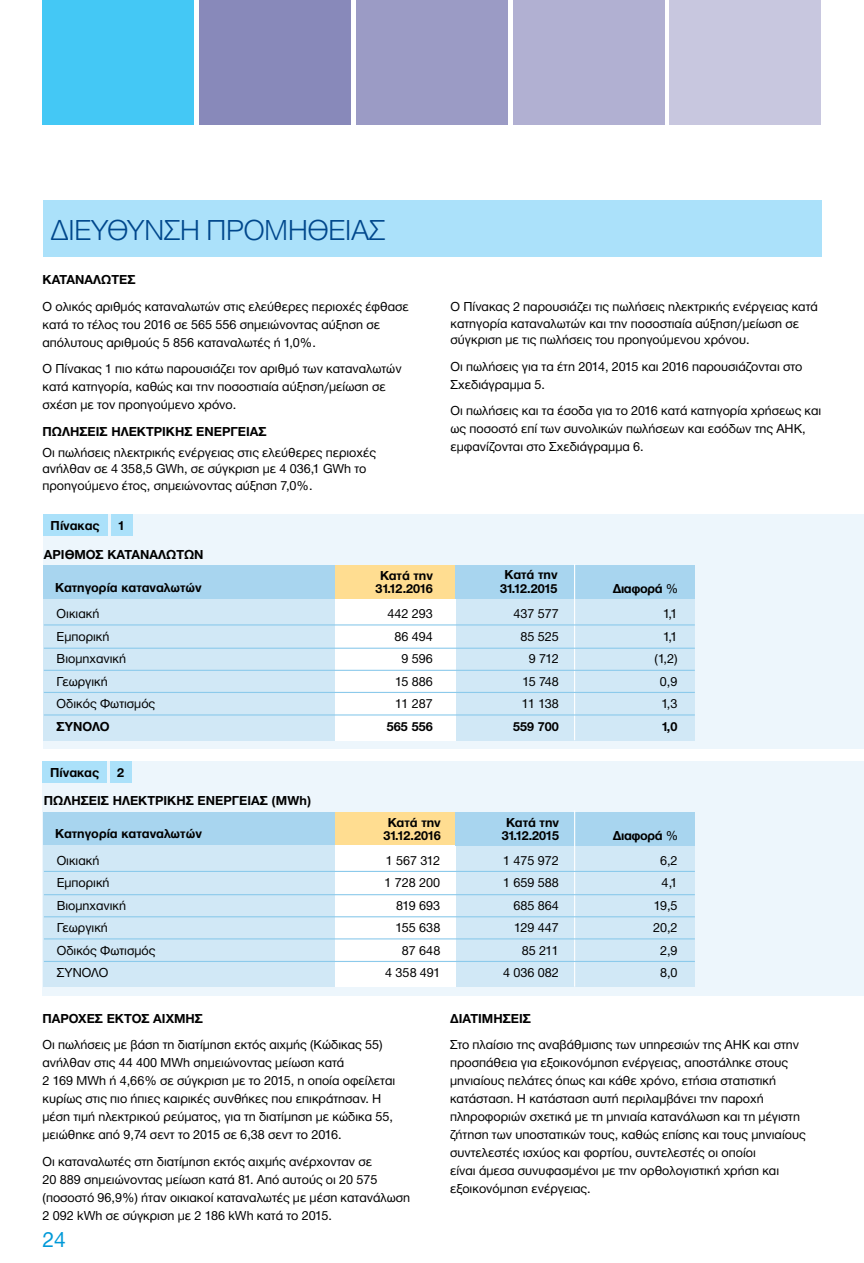
<style>
.page{position:relative;width:864px;height:1263px;background:#fff}
.page>*{position:absolute;margin:0;border:0;box-sizing:border-box;transform-origin:0 0}
.t1{font:300 30px "Helvetica Neue Greek";color:#00478c}
.t2{font:22.5px "Helvetica Neue Greek";color:#0099d8}
.t3{font:13.5px/18px "Helvetica Neue Greek";color:#000}
.t4{font:700 13.5px/13.5px "Helvetica Neue Greek";color:#000;text-align:center}
.t5{font:700 13.5px "Helvetica Neue Greek";letter-spacing:-.025em;color:#000}
.s1{font-weight:400}
</style>
<div class="page">
<div style="left:43px;top:0;width:151px;height:124px;background:#44c8f5"></div>
<div style="left:199px;top:0;width:151px;height:124px;background:#8889ba"></div>
<div style="left:356px;top:0;width:151px;height:124px;background:#9b9bc5"></div>
<div style="left:512px;top:0;width:152px;height:124px;background:#b1b0d2"></div>
<div style="left:669px;top:0;width:151px;height:124px;background:#c8c7df"></div>
<div style="left:43px;top:200px;width:778px;height:57px;background:#abe1fa"></div>
<div style="left:43px;top:515px;width:820px;height:234px;background:#edf6fc"></div>
<div style="left:335px;top:565px;width:120px;height:34px;background:#ffdd91"></div>
<div style="left:455px;top:599px;width:239px;height:141px;background:#d1e8f6"></div>
<div style="left:334px;top:599px;width:121px;height:141px;background:#fff"></div>
<div style="left:44px;top:565px;width:291px;height:34px;background:#a8d5ef"></div>
<div style="left:111px;top:515px;width:21px;height:21px;background:#abe1fa"></div>
<div style="left:43px;top:515px;width:65px;height:21px;background:#abe1fa"></div>
<div style="left:455px;top:565px;width:239px;height:34px;background:#a8d5ef"></div>
<div style="left:44px;top:599px;width:291px;height:141px;background:#d1e8f6"></div>
<hr style="left:573px;top:564px;width:2px;height:176px;background:#fff">
<hr style="left:44px;top:624px;width:650px;height:1px;background:#8ccaeb">
<hr style="left:44px;top:648px;width:650px;height:1px;background:#8ccaeb">
<hr style="left:44px;top:670px;width:650px;height:1px;background:#8ccaeb">
<hr style="left:44px;top:692px;width:650px;height:1px;background:#8ccaeb">
<hr style="left:44px;top:714px;width:650px;height:1px;background:#8ccaeb">
<div style="left:43px;top:761px;width:820px;height:235px;background:#edf6fc"></div>
<div style="left:335px;top:812px;width:120px;height:33px;background:#ffdd91"></div>
<div style="left:455px;top:845px;width:239px;height:142px;background:#d1e8f6"></div>
<div style="left:334px;top:845px;width:121px;height:142px;background:#fff"></div>
<div style="left:44px;top:812px;width:291px;height:33px;background:#a8d5ef"></div>
<div style="left:455px;top:812px;width:239px;height:33px;background:#a8d5ef"></div>
<div style="left:44px;top:845px;width:291px;height:142px;background:#d1e8f6"></div>
<hr style="left:574px;top:810px;width:1px;height:177px;background:#fff">
<hr style="left:44px;top:871px;width:650px;height:1px;background:#8ccaeb">
<hr style="left:44px;top:894px;width:650px;height:1px;background:#8ccaeb">
<hr style="left:44px;top:916px;width:650px;height:1px;background:#8ccaeb">
<hr style="left:44px;top:938px;width:650px;height:1px;background:#8ccaeb">
<hr style="left:44px;top:961px;width:650px;height:1px;background:#8ccaeb">
<div style="left:111px;top:761px;width:21px;height:21px;background:#abe1fa"></div>
<div style="left:43px;top:761px;width:64px;height:21px;background:#abe1fa"></div>
<h1 class="t1" style="left:51px;top:214px;width:336px">ΔΙΕΥΘΥΝΣΗ ΠΡΟΜΗΘΕΙΑΣ</h1>
<p class="t4" style="left:43px;top:273px;width:94px">ΚΑΤΑΝΑΛΩΤΕΣ</p>
<p class="t3" style="left:43px;top:297px;width:367px">Ο ολικός αριθμός καταναλωτών στις ελεύθερες περιοχές έφθασε κατά το τέλος του 2016 σε 565 556 σημειώνοντας αύξηση σε απόλυτους αριθμούς 5 856 καταναλωτές ή 1,0%.</p>
<p class="t3" style="left:43px;top:360px;width:360px">Ο Πίνακας 1 πιο κάτω παρουσιάζει τον αριθμό των καταναλωτών κατά κατηγορία, καθώς και την ποσοστιαία αύξηση/μείωση σε σχέση με τον προηγούμενο χρόνο.</p>
<p class="t4" style="left:43px;top:425px;width:225px">ΠΩΛΗΣΕΙΣ ΗΛΕΚΤΡΙΚΗΣ ΕΝΕΡΓΕΙΑΣ</p>
<p class="t3" style="left:43px;top:444px;width:335px;line-height:16.5px">Οι πωλήσεις ηλεκτρικής ενέργειας στις ελεύθερες περιοχές ανήλθαν σε 4 358,5 GWh, σε σύγκριση με 4 036,1 GWh το προηγούμενο έτος, σημειώνοντας αύξηση 7,0%.</p>
<p class="t4" style="left:51px;top:519px;width:51px">Πίνακας</p>
<p class="t4" style="left:118px;top:519px;width:9px">1</p>
<p class="t4" style="left:44px;top:548px;width:161px">ΑΡΙΘΜΟΣ ΚΑΤΑΝΑΛΩΤΩΝ</p>
<p class="t3" style="left:450px;top:299px;width:368px;line-height:16.5px">Ο Πίνακας 2 παρουσιάζει τις πωλήσεις ηλεκτρικής ενέργειας κατά κατηγορία καταναλωτών και την ποσοστιαία αύξηση/μείωση σε σύγκριση με τις πωλήσεις του προηγούμενου χρόνου.</p>
<p class="t3" style="left:450px;top:357px;width:353px">Οι πωλήσεις για τα έτη 2014, 2015 και 2016 παρουσιάζονται στο<br>Σχεδιάγραμμα 5.</p>
<p class="t3" style="left:450px;top:402px;width:372px">Οι πωλήσεις και τα έσοδα για το 2016 κατά κατηγορία χρήσεως και ως ποσοστό επί των συνολικών πωλήσεων και εσόδων της AHK, εμφανίζονται στο Σχεδιάγραμμα 6.</p>
<p class="t4" style="left:55px;top:580px;width:148px">Κατηγορία καταναλωτών</p>
<p class="t4" style="left:375px;top:569px;width:59px">Κατά την<br>31.12.2016</p>
<p class="t4" style="left:500px;top:568px;width:59px">Κατά την<br>31.12.2015</p>
<p class="t5" style="left:612px;top:581px;width:67px">Διαφορά <span class="s1">%</span></p>
<p class="t3" style="left:57px;top:605px;width:44px">Οικιακή</p>
<p class="t3" style="left:387px;top:605px;width:47px">442 293</p>
<p class="t3" style="left:513px;top:605px;width:47px">437 577</p>
<p class="t3" style="left:663px;top:605px;width:16px">1,1</p>
<p class="t3" style="left:57px;top:627px;width:54px">Εμπορική</p>
<p class="t3" style="left:394px;top:627px;width:40px">86 494</p>
<p class="t3" style="left:520px;top:627px;width:40px">85 525</p>
<p class="t3" style="left:663px;top:627px;width:16px">1,1</p>
<p class="t3" style="left:57px;top:650px;width:71px">Βιομηχανική</p>
<p class="t3" style="left:401px;top:650px;width:33px">9 596</p>
<p class="t3" style="left:528px;top:650px;width:32px">9 712</p>
<p class="t3" style="left:654px;top:650px;width:24px">(1,2)</p>
<p class="t3" style="left:57px;top:672px;width:53px">Γεωργική</p>
<p class="t3" style="left:395px;top:672px;width:39px">15 886</p>
<p class="t3" style="left:522px;top:672px;width:38px">15 748</p>
<p class="t3" style="left:659px;top:672px;width:19px">0,9</p>
<p class="t3" style="left:57px;top:695px;width:100px">Οδικός Φωτισμός</p>
<p class="t3" style="left:395px;top:695px;width:39px">11 287</p>
<p class="t3" style="left:521px;top:695px;width:39px">11 138</p>
<p class="t3" style="left:661px;top:695px;width:17px">1,3</p>
<p class="t4" style="left:57px;top:720px;width:54px">ΣΥΝΟΛΟ</p>
<p class="t4" style="left:387px;top:720px;width:47px">565 556</p>
<p class="t4" style="left:512px;top:720px;width:47px">559 700</p>
<p class="t4" style="left:661px;top:720px;width:17px">1,0</p>
<p class="t4" style="left:50px;top:765px;width:51px">Πίνακας</p>
<p class="t4" style="left:117px;top:765px;width:9px">2</p>
<p class="t4" style="left:44px;top:794px;width:268px">ΠΩΛΗΣΕΙΣ ΗΛΕΚΤΡΙΚΗΣ ΕΝΕΡΓΕΙΑΣ (MWh)</p>
<p class="t4" style="left:55px;top:827px;width:148px">Κατηγορία καταναλωτών</p>
<p class="t4" style="left:383px;top:815px;width:59px">Κατά την<br>31.12.2016</p>
<p class="t4" style="left:501px;top:815px;width:59px">Κατά την<br>31.12.2015</p>
<p class="t5" style="left:612px;top:828px;width:67px">Διαφορά <span class="s1">%</span></p>
<p class="t3" style="left:57px;top:851px;width:44px">Οικιακή</p>
<p class="t3" style="left:386px;top:851px;width:56px">1 567 312</p>
<p class="t3" style="left:503px;top:851px;width:57px">1 475 972</p>
<p class="t3" style="left:659px;top:851px;width:19px">6,2</p>
<p class="t3" style="left:57px;top:874px;width:54px">Εμπορική</p>
<p class="t3" style="left:384px;top:874px;width:57px">1 728 200</p>
<p class="t3" style="left:503px;top:874px;width:57px">1 659 588</p>
<p class="t3" style="left:661px;top:874px;width:17px">4,1</p>
<p class="t3" style="left:57px;top:896px;width:71px">Βιομηχανική</p>
<p class="t3" style="left:396px;top:896px;width:46px">819 693</p>
<p class="t3" style="left:513px;top:896px;width:47px">685 864</p>
<p class="t3" style="left:653px;top:896px;width:25px">19,5</p>
<p class="t3" style="left:57px;top:919px;width:53px">Γεωργική</p>
<p class="t3" style="left:395px;top:919px;width:46px">155 638</p>
<p class="t3" style="left:514px;top:919px;width:46px">129 447</p>
<p class="t3" style="left:652px;top:919px;width:26px">20,2</p>
<p class="t3" style="left:57px;top:941px;width:100px">Οδικός Φωτισμός</p>
<p class="t3" style="left:402px;top:941px;width:40px">87 648</p>
<p class="t3" style="left:521px;top:941px;width:39px">85 211</p>
<p class="t3" style="left:659px;top:941px;width:19px">2,9</p>
<p class="t3" style="left:57px;top:964px;width:53px">ΣΥΝΟΛΟ</p>
<p class="t3" style="left:385px;top:964px;width:57px">4 358 491</p>
<p class="t3" style="left:503px;top:964px;width:57px">4 036 082</p>
<p class="t3" style="left:659px;top:964px;width:19px">8,0</p>
<p class="t4" style="left:43px;top:1011px;width:162px">ΠΑΡΟΧΕΣ ΕΚΤΟΣ ΑΙΧΜΗΣ</p>
<p class="t3" style="left:43px;top:1035px;width:354px">Οι πωλήσεις με βάση τη διατίμηση εκτός αιχμής (Κώδικας 55) ανήλθαν στις 44 400 MWh σημειώνοντας μείωση κατά<br>2 169 MWh ή 4,66% σε σύγκριση με το 2015, η οποία οφείλεται κυρίως στις πιο ήπιες καιρικές συνθήκες που επικράτησαν. Η μέση τιμή ηλεκτρικού ρεύματος, για τη διατίμηση με κώδικα 55, μειώθηκε από 9,74 σεντ το 2015 σε 6,38 σεντ το 2016.</p>
<p class="t3" style="left:43px;top:1152px;width:369px">Οι καταναλωτές στη διατίμηση εκτός αιχμής ανέρχονταν σε<br>20 889 σημειώνοντας μείωση κατά 81. Από αυτούς οι 20 575 (ποσοστό 96,9%) ήταν οικιακοί καταναλωτές με μέση κατανάλωση 2 092 kWh σε σύγκριση με 2 186 kWh κατά το 2015.</p>
<h2 class="t2" style="left:43px;top:1227px;width:25px">24</h2>
<p class="t4" style="left:450px;top:1011px;width:82px">ΔΙΑΤΙΜΗΣΕΙΣ</p>
<p class="t3" style="left:450px;top:1035px;width:357px">Στο πλαίσιο της αναβάθμισης των υπηρεσιών της ΑΗΚ και στην προσπάθεια για εξοικονόμηση ενέργειας, αποστάληκε στους μηνιαίους πελάτες όπως και κάθε χρόνο, ετήσια στατιστική κατάσταση. Η κατάσταση αυτή περιλαμβάνει την παροχή πληροφοριών σχετικά με τη μηνιαία κατανάλωση και τη μέγιστη ζήτηση των υποστατικών τους, καθώς επίσης και τους μηνιαίους συντελεστές ισχύος και φορτίου, συντελεστές οι οποίοι<br>είναι άμεσα συνυφασμένοι με την ορθολογιστική χρήση και εξοικονόμηση ενέργειας.</p>
</div>
